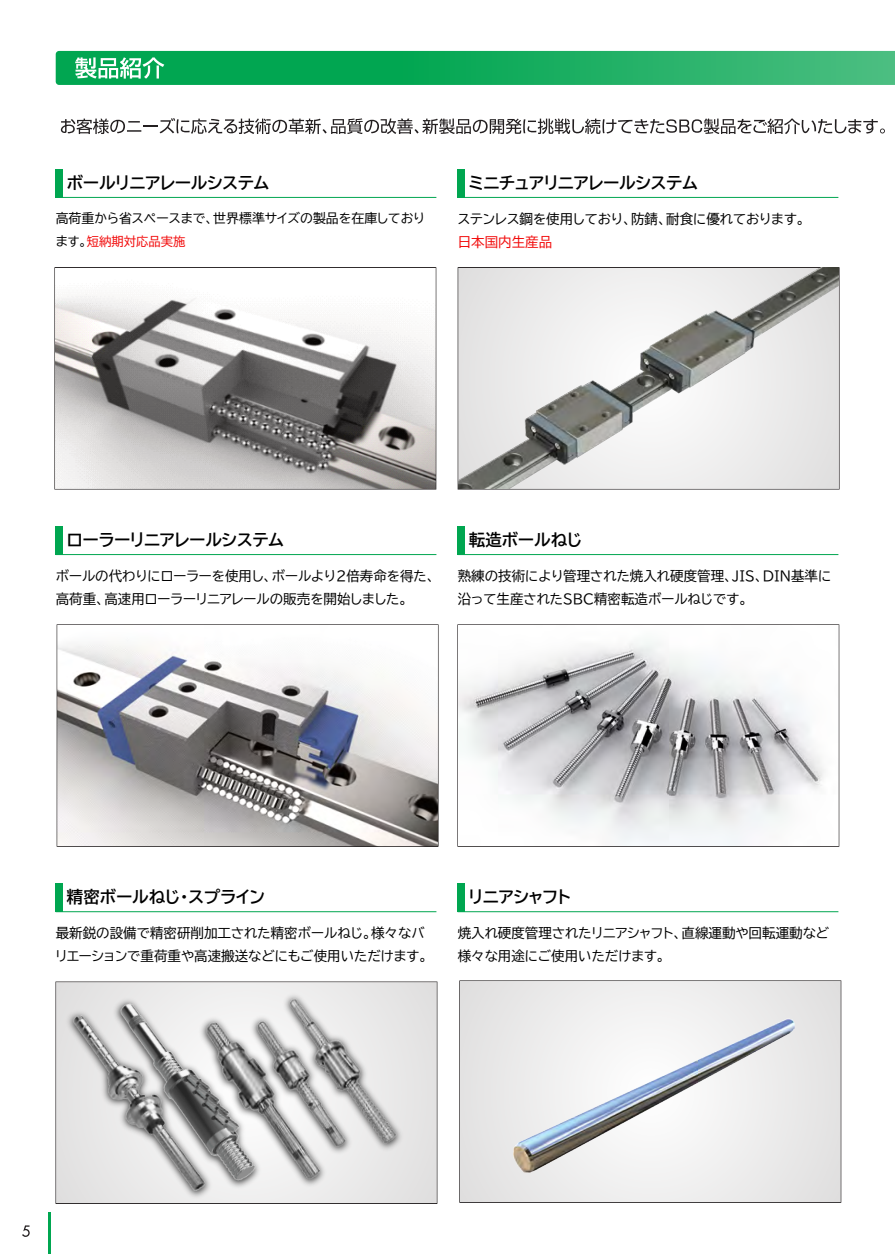
<style>
.page{position:relative;width:895px;height:1254px;background:#fff}
.page>*{position:absolute;margin:0;border:0;box-sizing:border-box;transform-origin:0 0}
.t1{font:16.5px "BIZ UDP Gothic Bold";color:#000}
.t2{font:13.5px "BIZ UDP Gothic";color:#000}
.t3{font:13.5px "BIZ UDP Gothic";color:#f20d0d}
.t4{font:12.9px "BIZ UDP Gothic";color:#000}
.t5{font:12.3px "BIZ UDP Gothic";color:#f20d0d}
.s1{font-size:12.9px;color:#000}
.s2{color:#000}
</style>
<div class="page">
<svg style="left:22px;top:1225px;width:8px;height:12px"></svg>
<svg style="left:56px;top:51px;width:839px;height:34px;background:#1faf64"></svg>
<hr style="left:48px;top:1212px;width:2px;height:42px;background:#00a650">
<hr style="left:56px;top:197px;width:380px;height:1px;background:#00a650">
<div style="left:56px;top:169px;width:7px;height:28px;background:#00a650"></div>
<svg style="left:459px;top:980px;width:382px;height:223px;fill:#e7e7e7"></svg>
<svg style="left:55px;top:982px;width:382px;height:222px;background:#dad9d9"></svg>
<hr style="left:56px;top:554px;width:380px;height:1px;background:#00a650">
<div style="left:56px;top:526px;width:7px;height:29px;background:#00a650"></div>
<hr style="left:56px;top:911px;width:380px;height:1px;background:#00a650">
<div style="left:56px;top:883px;width:7px;height:29px;background:#00a650"></div>
<img style="left:64px;top:994px;width:128px;height:11px">
<hr style="left:457px;top:197px;width:381px;height:1px;background:#00a650">
<div style="left:457px;top:169px;width:8px;height:28px;background:#00a650"></div>
<hr style="left:458px;top:554px;width:380px;height:1px;background:#00a650">
<div style="left:457px;top:526px;width:8px;height:29px;background:#00a650"></div>
<svg style="left:457px;top:624px;width:382px;height:223px"></svg>
<hr style="left:458px;top:911px;width:380px;height:1px;background:#00a650">
<div style="left:457px;top:883px;width:8px;height:29px;background:#00a650"></div>
<svg style="left:61px;top:118px;width:824px;height:16px"></svg>
<img style="left:458px;top:268px;width:381px;height:221px">
<svg style="left:54px;top:267px;width:382px;height:223px"></svg>
<svg style="left:57px;top:624px;width:381px;height:223px"></svg>
<img style="left:192px;top:983px;width:218px;height:217px">
<img style="left:55px;top:1005px;width:183px;height:198px">
<img style="left:513px;top:1019px;width:281px;height:154px">
<p class="t1" style="left:67px;top:175px;width:204px">ボールリニアレールシステム</p>
<p class="t4" style="left:56px;top:212px;width:370px">高荷重から省スペースまで、世界標準サイズの製品を在庫しており</p>
<p class="t5" style="left:56px;top:235px;width:131px"><span class="s1">ま</span><span class="s2">す。</span>短納期対応品実施</p>
<p class="t1" style="left:469px;top:175px;width:230px">ミニチュアリニアレールシステム</p>
<p class="t2" style="left:457px;top:212px;width:349px">ステンレス鋼を使用しており、防錆、耐食に優れております。</p>
<p class="t3" style="left:457px;top:235px;width:96px">日本国内生産品</p>
<p class="t1" style="left:67px;top:532px;width:218px">ローラーリニアレールシステム</p>
<p class="t2" style="left:56px;top:569px;width:381px">ボールの代わりにローラーを使用し、ボールより2倍寿命を得た、</p>
<p class="t2" style="left:56px;top:592px;width:353px">高荷重、高速用ローラーリニアレールの販売を開始しました。</p>
<p class="t1" style="left:469px;top:532px;width:115px">転造ボールねじ</p>
<p class="t2" style="left:458px;top:569px;width:375px">熟練の技術により管理された焼入れ硬度管理、JIS、DIN基準に</p>
<p class="t2" style="left:458px;top:592px;width:291px">沿って生産されたSBC精密転造ボールねじです。</p>
<p class="t1" style="left:67px;top:889px;width:199px">精密ボールねじ・スプライン</p>
<p class="t2" style="left:56px;top:926px;width:370px">最新鋭の設備で精密研削加工された精密ボールねじ。様々なバ</p>
<p class="t2" style="left:56px;top:949px;width:373px">リエーションで重荷重や高速搬送などにもご使用いただけます。</p>
<p class="t1" style="left:469px;top:889px;width:103px">リニアシャフト</p>
<p class="t2" style="left:458px;top:926px;width:373px">焼入れ硬度管理されたリニアシャフト、直線運動や回転運動など</p>
<p class="t2" style="left:458px;top:949px;width:209px">様々な用途にご使用いただけます。</p>
</div>
